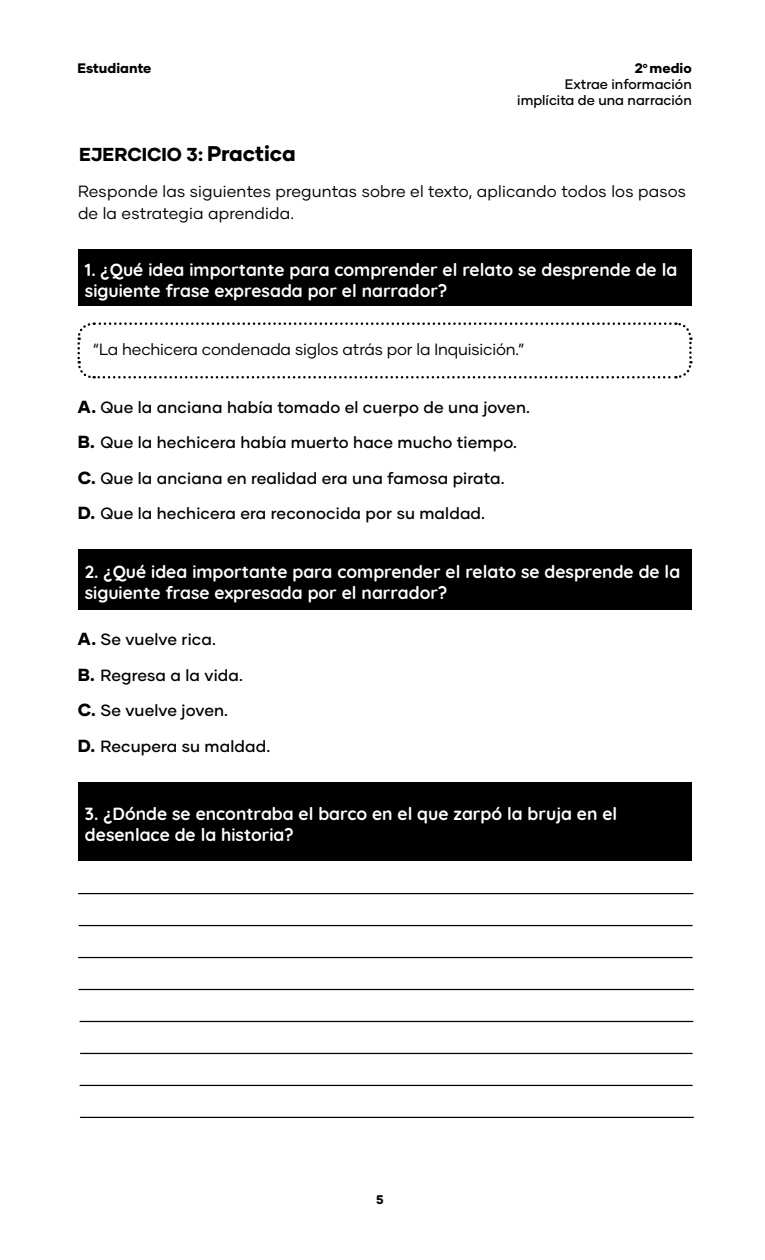
<style>
.page{position:relative;width:765px;height:1260px;background:#fff}
.page>*{position:absolute;margin:0;border:0;box-sizing:border-box;transform-origin:0 0}
.t1{font:800 18.75px "Gilmer";color:#000}
.t2{font:700 17.5px/21px "Quicksand";color:#fff}
.t3{font:500 16.25px/35.4px "Gilmer";letter-spacing:.01em;color:#000}
.t4{font:16.25px/22.5px "Gilmer";letter-spacing:.01em;color:#000}
.t5{font:16.25px "Gilmer";letter-spacing:-.01em;color:#000}
.t6{font:500 13.75px/16.2px "Gilmer";color:#000;text-align:right}
.t7{font:800 13.75px "Gilmer";color:#000}
.t8{font:800 12.5px "Gilmer";color:#000}
.s1{font-weight:800}
.s2{font-size:21.25px}
.s3{font-weight:800;font-size:17.5px}
</style>
<div class="page">
<div style="left:78px;top:249px;width:614px;height:57px;background:#000"></div>
<div style="left:78px;top:549px;width:614px;height:61px;background:#000"></div>
<svg style="left:77px;top:322px;width:616px;height:57px"></svg>
<div style="left:78px;top:782px;width:614px;height:79px;background:#000"></div>
<hr style="left:79px;top:893px;width:614px;height:1px;background:#000">
<hr style="left:80px;top:1021px;width:613px;height:1px;background:#000">
<hr style="left:79px;top:989px;width:614px;height:1px;background:#000">
<hr style="left:80px;top:1117px;width:613px;height:1px;background:#000">
<hr style="left:79px;top:925px;width:613px;height:1px;background:#000">
<hr style="left:81px;top:1053px;width:611px;height:1px;background:#000">
<hr style="left:79px;top:957px;width:613px;height:1px;background:#000">
<hr style="left:80px;top:1085px;width:612px;height:1px;background:#000">
<p class="t7" style="left:78px;top:59px;width:75px">Estudiante</p>
<p class="t6" style="left:517px;top:60px;width:176px"><span class="s1">2</span><sup>o</sup> <span class="s1">medio<br></span>Extrae información implícita de una narración</p>
<p class="t1" style="left:79px;top:143px;width:218px">EJERCICIO 3: <span class="s2">Practica</span></p>
<p class="t4" style="left:78px;top:180px;width:610px">Responde las siguientes preguntas sobre el texto, aplicando todos los pasos de la estrategia aprendida.</p>
<p class="t2" style="left:85px;top:258px;width:594px">1. ¿Qué idea importante para comprender el relato se desprende de la siguiente frase expresada por el narrador?</p>
<p class="t5" style="left:93px;top:339px;width:433px">“La hechicera condenada siglos atrás por la Inquisición.”</p>
<p class="t3" style="left:78px;top:389px;width:454px"><span class="s3">A.</span> Que la anciana había tomado el cuerpo de una joven.<br><span class="s3">B.</span> Que la hechicera había muerto hace mucho tiempo.<br><span class="s3">C.</span> Que la anciana en realidad era una famosa pirata.<br><span class="s3">D.</span> Que la hechicera era reconocida por su maldad.</p>
<p class="t2" style="left:85px;top:559px;width:597px">2. ¿Qué idea importante para comprender el relato se desprende de la siguiente frase expresada por el narrador?</p>
<p class="t3" style="left:78px;top:622px;width:194px"><span class="s3">A.</span> Se vuelve rica.<br><span class="s3">B.</span> Regresa a la vida.<br><span class="s3">C.</span> Se vuelve joven.<br><span class="s3">D.</span> Recupera su maldad.</p>
<p class="t2" style="left:85px;top:802px;width:534px">3. ¿Dónde se encontraba el barco en el que zarpó la bruja en el desenlace de la historia?</p>
<p class="t8" style="left:376px;top:1192px;width:9px">5</p>
</div>
